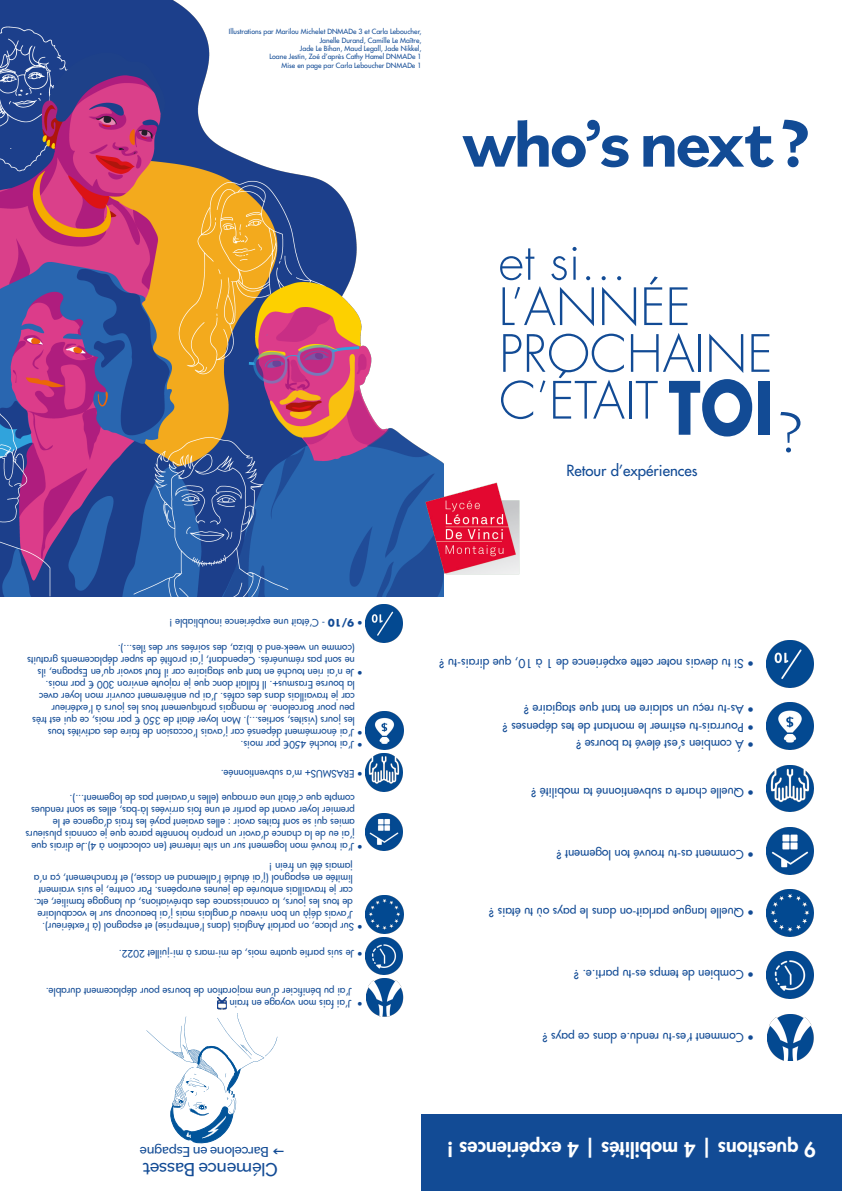
<style>
.page{position:relative;width:842px;height:1191px;background:#fff}
.page>*{position:absolute;margin:0;border:0;box-sizing:border-box;transform-origin:0 0}
.t1{font:700 71.4px "Futura Std";color:#124b95;scale:.84 1}
.Style_de_paragraphe_1{font:700 70px "Bilo";letter-spacing:-.05em;color:#124b95}
.Style_de_paragraphe_1-2{font:300 60px "Bilo";color:#124b95}
.t2{font:300 50px "Futura Std";color:#124b95}
.t3{font:800 20px "Futura Std";color:#fff}
.Style_de_paragraphe_1-3{font:20px "Bilo";letter-spacing:-.04em;color:#124b95}
.t4{font:500 15px "Futura Std";color:#124b95}
.Style_de_paragraphe_1-4{font:15px "Bilo";letter-spacing:-.04em;color:#124b95}
.t5{font:500 12px "Futura Std";color:#124b95}
.t6{font:500 10px/12px "Futura Std";color:#124b95}
.t7{font:500 7px/8.4px "Futura Std";color:#124b95;text-align:right}
.s1{font-weight:700}
</style>
<div class="page">
<img style="left:0;top:0;width:444px;height:596px">
<img style="left:420px;top:477px;width:100px;height:103px">
<img style="left:365px;top:813px;width:38px;height:37px">
<img style="left:366px;top:978px;width:37px;height:38px">
<img style="left:366px;top:937px;width:37px;height:37px">
<img style="left:366px;top:896px;width:37px;height:37px">
<img style="left:366px;top:711px;width:37px;height:38px">
<img style="left:366px;top:754px;width:37px;height:37px">
<img style="left:366px;top:604px;width:37px;height:38px">
<svg style="left:146px;top:997px;width:131px;height:146px"></svg>
<img style="left:767px;top:889px;width:46px;height:47px">
<img style="left:767px;top:640px;width:46px;height:47px">
<img style="left:767px;top:765px;width:46px;height:47px">
<img style="left:767px;top:1014px;width:46px;height:47px">
<img style="left:767px;top:952px;width:46px;height:46px">
<img style="left:767px;top:827px;width:46px;height:47px">
<img style="left:767px;top:703px;width:47px;height:46px">
<div style="left:421px;top:1114px;width:421px;height:77px;background:#124b95"></div>
<p class="t7" style="left:229px;top:27px;width:194px">Illustrations par Marilou Michelet DNMADe 3 et Carla Leboucher,<br>Janelle Durand, Camille Le Maître,</p>
<p class="t7" style="left:300px;top:44px;width:123px">Jade Le Bihan, Maud Legall, Jade Nikkel,</p>
<p class="t7" style="left:269px;top:53px;width:153px">Loane Jestin, Zoé d’après Cathy Hamel DNMADe 1</p>
<p class="t7" style="left:281px;top:61px;width:141px">Mise en page par Carla Leboucher DNMADe 1</p>
<p class="Style_de_paragraphe_1" style="left:462px;top:95px;width:349px">who’s next ?</p>
<p class="t2" style="left:498px;top:231px;width:130px">et si...</p>
<p class="t2" style="left:498px;top:276px;width:194px">L’ANNÉE</p>
<p class="t2" style="left:499px;top:323px;width:275px">PROCHAINE</p>
<p class="t2" style="left:499px;top:370px;width:160px">C’ÉTAIT</p>
<p class="t1" style="left:669px;top:360px;width:126px">TOI</p>
<p class="t4" style="left:566px;top:461px;width:133px">Retour d’expériences</p>
<p class="Style_de_paragraphe_1-2" style="left:779px;top:391px;width:26px">?</p>
<p class="t6" style="left:363px;top:629px;width:195px;rotate:-180deg">• <span class="s1">9/10</span> - C’était une expérience inoubliable !</p>
<p class="t6" style="left:355px;top:654px;width:239px;rotate:-180deg">(comme un week-end à Ibiza, des soirées sur des îles...).</p>
<p class="t6" style="left:355px;top:666px;width:329px;rotate:-180deg">ne sont pas rémunérés. Cependant, j’ai profité de super déplacements gratuits</p>
<p class="t6" style="left:363px;top:678px;width:327px;rotate:-180deg">• Je n’ai rien touché en tant que stagiaire car il faut savoir qu’en Espagne, ils</p>
<p class="t6" style="left:355px;top:690px;width:311px;rotate:-180deg">la bourse Erasmus+. Il fallait donc que je rajoute environ 300 € par mois.</p>
<p class="t6" style="left:355px;top:726px;width:324px;rotate:-180deg">les jours (visites, sorties...). Mon loyer était de 350 € par mois, ce qui est très peu pour Barcelone. Je mangais pratiquement tous les jours à l’extérieur<br>car je travaillais dans des cafés. J’ai pu entièrement couvrir mon loyer avec</p>
<p class="t6" style="left:363px;top:738px;width:316px;rotate:-180deg">• J’ai énormément dépensé car j’avais l’occasion de faire des activités tous</p>
<p class="t6" style="left:363px;top:750px;width:124px;rotate:-180deg">• J’ai touché 450€ par mois.</p>
<p class="t6" style="left:363px;top:779px;width:144px;rotate:-180deg">• ERASMUS+ m’a subventionnée.</p>
<p class="t6" style="left:355px;top:840px;width:331px;rotate:-180deg">j’ai eu de la chance d’avoir un proprio honnête parce que je connais plusieurs amies qui se sont faites avoir : elles avaient payé les frais d’agence et le premier loyer avant de partir et une fois arrivées là-bas, elles se sont rendues compte que c’était une arnaque (elles n’avaient pas de logement...).</p>
<p class="t6" style="left:363px;top:852px;width:333px;rotate:-180deg">• J’ai trouvé mon logement sur un site internet (en colocation à 4).Je dirais que</p>
<p class="t6" style="left:353px;top:921px;width:321px;rotate:-180deg">J’avais déjà un bon niveau d’anglais mais j’ai beaucoup sur le vocabulaire de tous les jours, la connaissance des abréviations, du langage familier, etc. car je travaillais entourée de jeunes européens. Par contre, je suis vraiment limitée en espagnol (j’ai étudié l’allemand en classe,) et franchement, ça n’a jamais été un frein !</p>
<p class="t6" style="left:363px;top:933px;width:322px;rotate:-180deg">• Sur place, on parlait Anglais (dans l’entreprise) et espagnol (à l’extérieur).</p>
<p class="t6" style="left:363px;top:959px;width:245px;rotate:-180deg">• Je suis partie quatre mois, de mi-mars à mi-juillet 2022.</p>
<p class="t6" style="left:352px;top:998px;width:308px;rotate:-180deg">J’ai pu bénificier d’une majoration de bourse pour déplacement durable.</p>
<p class="t6" style="left:363px;top:1010px;width:135px;rotate:-180deg">• J’ai fais mon voyage en train</p>
<p class="Style_de_paragraphe_1-4" style="left:285px;top:1162px;width:147px;rotate:-180deg">→ Barcelone en Espagne</p>
<p class="Style_de_paragraphe_1-3" style="left:278px;top:1183px;width:137px;rotate:-180deg">Clémence Basset</p>
<p class="t5" style="left:754px;top:671px;width:316px;rotate:-180deg">• Si tu devais noter cette expérience de 1 à 10, que dirais-tu ?</p>
<p class="t5" style="left:754px;top:717px;width:232px;rotate:-180deg">• As-tu reçu un salaire en tant que stagiaire ?</p>
<p class="t5" style="left:754px;top:734px;width:253px;rotate:-180deg">• Pourrais-tu estimer le montant de tes dépenses ?</p>
<p class="t5" style="left:754px;top:751px;width:180px;rotate:-180deg">• Á combien s’est élevé ta bourse ?</p>
<p class="t5" style="left:754px;top:799px;width:224px;rotate:-180deg">• Quelle charte a subventionné ta mobilité ?</p>
<p class="t5" style="left:754px;top:862px;width:199px;rotate:-180deg">• Comment as-tu trouvé ton logement ?</p>
<p class="t5" style="left:754px;top:920px;width:267px;rotate:-180deg">• Quelle langue parlait-on dans le pays où tu étais ?</p>
<p class="t5" style="left:754px;top:982px;width:182px;rotate:-180deg">• Combien de temps es-tu parti.e. ?</p>
<p class="t5" style="left:754px;top:1044px;width:213px;rotate:-180deg">• Comment t’es-tu rendu.e dans ce pays ?</p>
<p class="t3" style="left:816px;top:1162px;width:370px;rotate:-180deg">9 questions | 4 mobilités | 4 expériences !</p>
</div>
